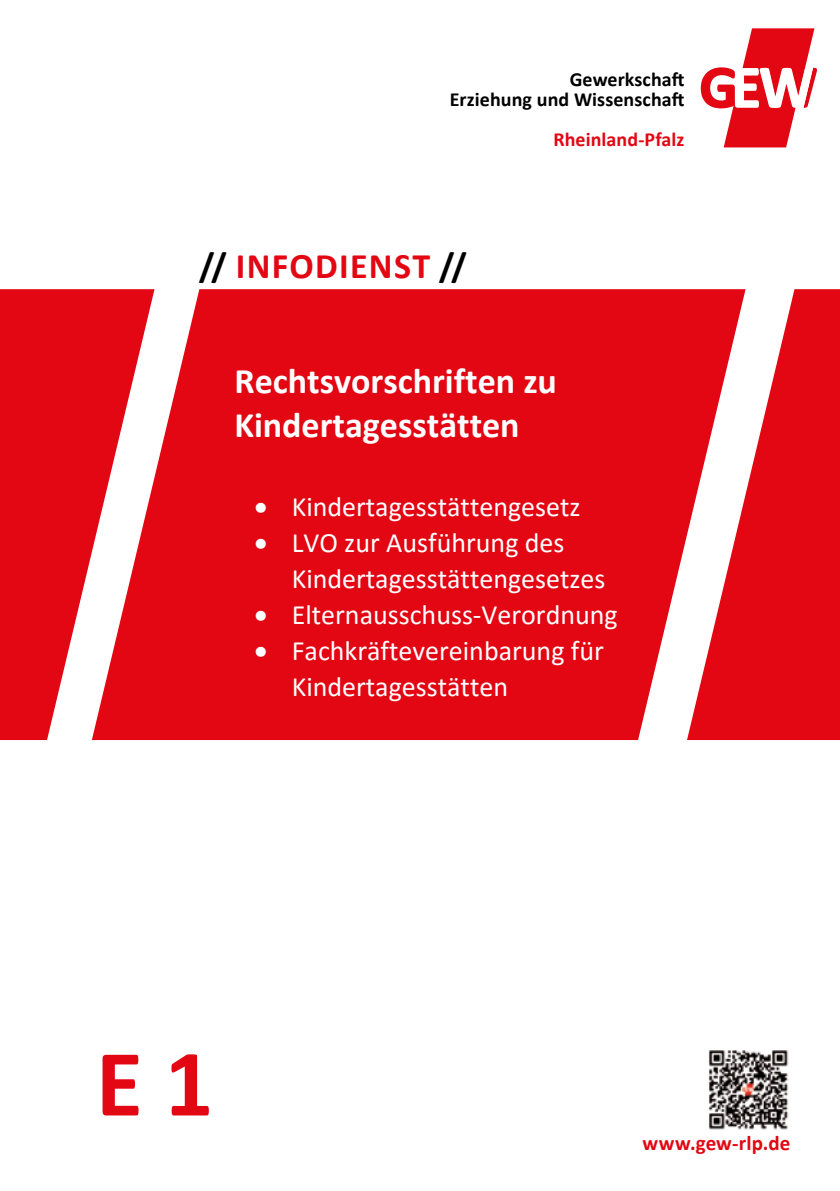
<style>
.page{position:relative;width:840px;height:1191px;background:#fff}
.page>*{position:absolute;margin:0;border:0;box-sizing:border-box;transform-origin:0 0}
.t1{font:700 96px "Calibri";color:#e30613}
.t2{font:700 36px/43.2px "Calibri";color:#fff}
.t3{font:700 36px "Calibri";letter-spacing:.035em;color:#e30613}
.t4{font:28px/36px "Calibri";color:#fff}
.t5{font:700 21px "Calibri";letter-spacing:.005em;color:#e30613}
.t6{font:700 20px/20px "Calibri";letter-spacing:.005em;color:#000;text-align:right}
.t7{font:700 20px "Calibri";letter-spacing:.005em;color:#e30613}
.s1{color:#000}
.s2{font-style:inherit}
</style>
<div class="page">
<div style="left:154px;top:289px;width:532px;height:451px;background:#e30613"></div>
<svg style="left:0;top:289px;width:154px;height:451px;fill:#e30613"></svg>
<svg style="left:686px;top:289px;width:153px;height:451px;fill:#e30613"></svg>
<img style="left:709px;top:1050px;width:80px;height:80px">
<svg style="left:700px;top:28px;width:116px;height:119px"></svg>
<p class="t6" style="left:449px;top:69px;width:236px">Gewerkschaft<br>Erziehung und Wissenschaft</p>
<p class="t7" style="left:553px;top:127px;width:133px">Rheinland-Pfalz</p>
<p class="t3" style="left:199px;top:243px;width:269px"><span class="s1">//</span> INFODIENST <span class="s1">//</span></p>
<p class="t2" style="left:234px;top:358px;width:324px">Rechtsvorschriften zu<br>Kindertagesstätten</p>
<p class="t4" style="left:254px;top:488px;width:327px">• Kindertagesstättengesetz</p>
<p class="t4" style="left:291px;top:524px;width:315px;text-indent:-37px">• LVO zur Ausführung des<br>Kindertagesstättengesetzes</p>
<p class="t4" style="left:254px;top:596px;width:365px">• Elternausschuss-Verordnung</p>
<p class="t4" style="left:291px;top:632px;width:313px;text-indent:-37px">• Fachkräftevereinbarung für<br>Kindertagesstätten</p>
<h1 class="t1" style="left:96px;top:1015px;width:119px">E <span class="s2">1</span></h1>
<p class="t5" style="left:642px;top:1129px;width:149px">www.gew-rlp.de</p>
</div>
